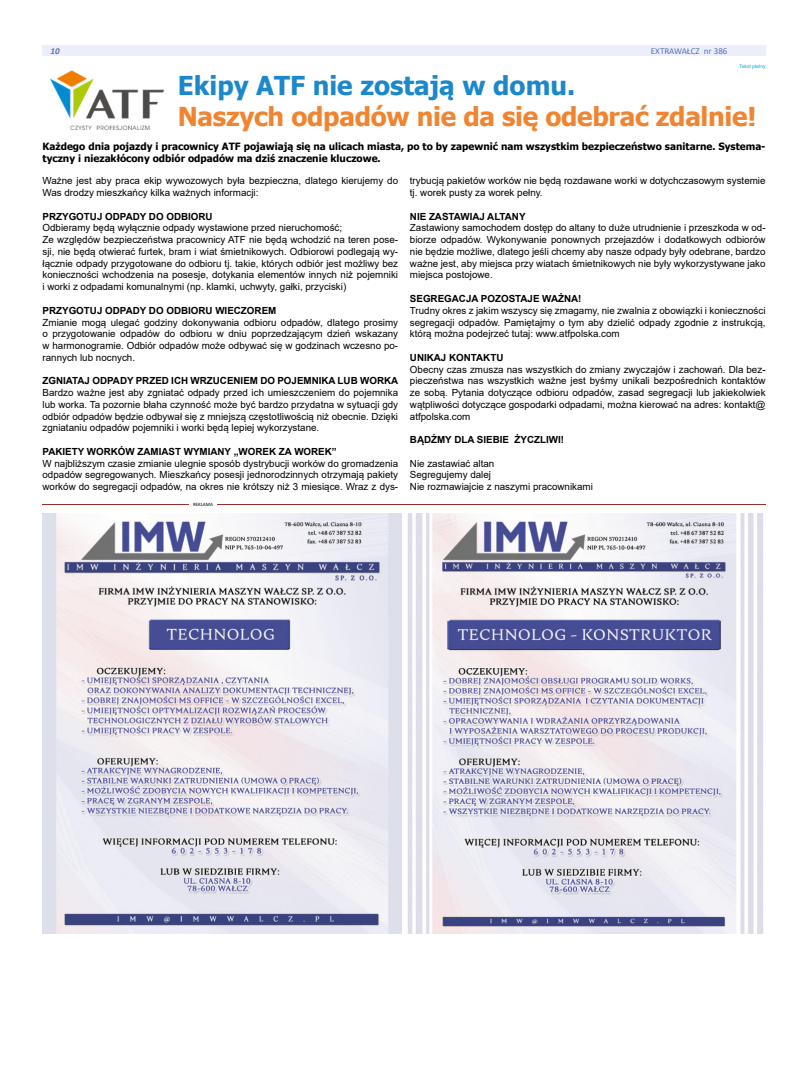
<style>
.page{position:relative;width:794px;height:1092px;background:#fff}
.page>*{position:absolute;margin:0;border:0;box-sizing:border-box;transform-origin:0 0}
.t1{font:700 26px "Tahoma";letter-spacing:-.01em;color:#f18430}
.t2{font:700 26px "Tahoma";color:#1c88ca}
.t3{font:700 10px/12px "Tahoma";color:#000}
.t4{font:9.8px/11.8px "Arial";color:#000;text-align:justify}
.t5{font:700 9.8px "Arial";color:#000}
.t6{font:9px "Calibri";color:#5570b6}
.t7{font:italic 700 9px "Calibri";color:#5b72b9}
.t8{font:5px "Arial";color:#00ade2}
.t9{font:5px "Calibri";color:#000}
</style>
<div class="page">
<div style="left:43px;top:45px;width:722px;height:11px;background:#ebeff9"></div>
<hr style="left:43px;top:504px;width:722px;height:1px;background:#9e2e2d">
<hr style="left:189px;top:502px;width:27px;height:4px;background:#fff">
<img style="left:43px;top:513px;width:358px;height:420px">
<img style="left:408px;top:513px;width:355px;height:420px">
<img style="left:50px;top:71px;width:114px;height:59px">
<p class="t7" style="left:50px;top:47px;width:11px">10</p>
<p class="t6" style="left:651px;top:44px;width:78px">EXTRAWAŁCZ nr 386</p>
<p class="t8" style="left:739px;top:63px;width:28px">Tekst płatny</p>
<h1 class="t2" style="left:178px;top:67px;width:399px">Ekipy ATF nie zostają w domu.</h1>
<h1 class="t1" style="left:178px;top:98px;width:580px">Naszych odpadów nie da się odebrać zdalnie!</h1>
<p class="t3" style="left:43px;top:141px;width:724px">Każdego dnia pojazdy i pracownicy ATF pojawiają się na ulicach miasta, po to by zapewnić nam wszystkim bezpieczeństwo sanitarne. Systema&shy;tyczny i niezakłócony odbiór odpadów ma dziś znaczenie kluczowe.</p>
<p class="t4" style="left:43px;top:175px;width:357px">Ważne jest aby praca ekip wywozowych była bezpieczna, dlatego kierujemy do<br>Was drodzy mieszkańcy kilka ważnych informacji:</p>
<p class="t5" style="left:43px;top:212px;width:172px">PRZYGOTUJ ODPADY DO ODBIORU</p>
<p class="t4" style="left:43px;top:222px;width:357px;text-align:left">Odbieramy będą wyłącznie odpady wystawione przed nieruchomość;<br>Ze względów bezpieczeństwa pracownicy ATF nie będą wchodzić na teren pose&shy;sji, nie będą otwierać furtek, bram i wiat śmietnikowych. Odbiorowi podlegają wy&shy;łącznie odpady przygotowane do odbioru tj. takie, których odbiór jest możliwy bez konieczności wchodzenia na posesje, dotykania elementów innych niż pojemniki i worki z odpadami komunalnymi (np. klamki, uchwyty, gałki, przyciski)</p>
<p class="t5" style="left:43px;top:306px;width:235px">PRZYGOTUJ ODPADY DO ODBIORU WIECZOREM</p>
<p class="t4" style="left:43px;top:316px;width:357px">Zmianie mogą ulegać godziny dokonywania odbioru odpadów, dlatego prosimy o przygotowanie odpadów do odbioru w dniu poprzedzającym dzień wskazany w harmonogramie. Odbiór odpadów może odbywać się w godzinach wczesno po&shy;rannych lub nocnych.</p>
<p class="t5" style="left:43px;top:377px;width:357px">ZGNIATAJ ODPADY PRZED ICH WRZUCENIEM DO POJEMNIKA LUB WORKA</p>
<p class="t4" style="left:43px;top:386px;width:357px">Bardzo ważne jest aby zgniatać odpady przed ich umieszczeniem do pojemnika lub worka. Ta pozornie błaha czynność może być bardzo przydatna w sytuacji gdy odbiór odpadów będzie odbywał się z mniejszą częstotliwością niż obecnie. Dzięki zgniataniu odpadów pojemniki i worki będą lepiej wykorzystane.</p>
<p class="t5" style="left:43px;top:448px;width:296px">PAKIETY WORKÓW ZAMIAST WYMIANY „WOREK ZA WOREK”</p>
<p class="t4" style="left:43px;top:457px;width:357px">W najbliższym czasie zmianie ulegnie sposób dystrybucji worków do gromadzenia odpadów segregowanych. Mieszkańcy posesji jednorodzinnych otrzymają pakiety worków do segregacji odpadów, na okres nie krótszy niż 3 miesiące. Wraz z dys-</p>
<p class="t4" style="left:410px;top:175px;width:357px">trybucją pakietów worków nie będą rozdawane worki w dotychczasowym systemie tj. worek pusty za worek pełny.</p>
<p class="t5" style="left:410px;top:212px;width:117px">NIE ZASTAWIAJ ALTANY</p>
<p class="t4" style="left:410px;top:222px;width:357px">Zastawiony samochodem dostęp do altany to duże utrudnienie i przeszkoda w od&shy;biorze odpadów. Wykonywanie ponownych przejazdów i dodatkowych odbiorów nie będzie możliwe, dlatego jeśli chcemy aby nasze odpady były odebrane, bardzo ważne jest, aby miejsca przy wiatach śmietnikowych nie były wykorzystywane jako miejsca postojowe.</p>
<p class="t5" style="left:410px;top:291px;width:173px">SEGREGACJA POZOSTAJE WAŻNA!</p>
<p class="t4" style="left:410px;top:304px;width:357px">Trudny okres z jakim wszyscy się zmagamy, nie zwalnia z obowiązki i konieczności segregacji odpadów. Pamiętajmy o tym aby dzielić odpady zgodnie z instrukcją, którą można podejrzeć tutaj: www.atfpolska.com</p>
<p class="t5" style="left:410px;top:353px;width:95px">UNIKAJ KONTAKTU</p>
<p class="t4" style="left:410px;top:363px;width:357px">Obecny czas zmusza nas wszystkich do zmiany zwyczajów i zachowań. Dla bez&shy;pieczeństwa nas wszystkich ważne jest byśmy unikali bezpośrednich kontaktów ze sobą. Pytania dotyczące odbioru odpadów, zasad segregacji lub jakiekolwiek wątpliwości dotyczące gospodarki odpadami, można kierować na adres: kontakt@ atfpolska.com</p>
<p class="t5" style="left:410px;top:433px;width:156px">BĄDŹMY DLA SIEBIE ŻYCZLIWI!</p>
<p class="t4" style="left:410px;top:457px;width:184px;text-align:left">Nie zastawiać altan<br>Segregujemy dalej<br>Nie rozmawiajcie z naszymi pracownikami</p>
<p class="t9" style="left:193px;top:501px;width:21px">REKLAMA</p>
</div>
